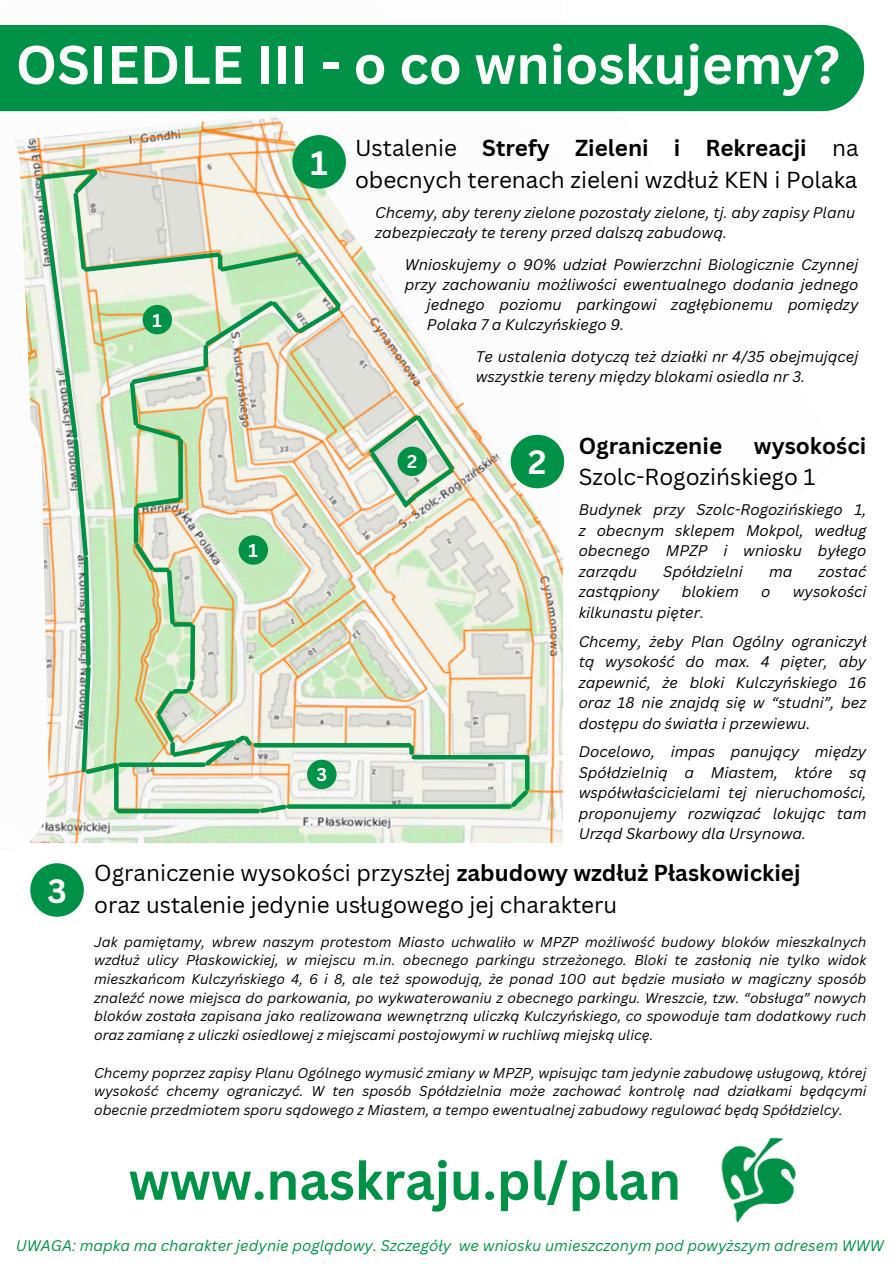
<style>
.page{position:relative;width:894px;height:1264px;background:#fff}
.page>*{position:absolute;margin:0;border:0;box-sizing:border-box;transform-origin:0 0}
.t1{font:700 53.1px "Canva Sans";color:#fff}
.t2{font:700 52.2px "Canva Sans";color:#019247}
.t3{font:700 32.7px "Canva Sans";color:#fff}
.t4{font:22.5px/31.5px "Canva Sans";color:#000}
.t5{font:700 22.5px "Canva Sans";color:#000}
.t6{font:700 18px "Canva Sans";color:#fff}
.t7{font:italic 15px/20.5px "Canva Sans";color:#000}
.t8{font:italic 15px "Canva Sans";color:#019247}
.t9{font:italic 13.8px/18.8px "Canva Sans";color:#000;text-align:justify}
.s1{font-weight:700}
</style>
<div class="page">
<img style="left:48px;top:618px;width:515px;height:225px">
<img style="left:0;top:111px;width:276px;height:24px">
<img style="left:276px;top:111px;width:549px;height:507px">
<img style="left:0;top:119px;width:48px;height:724px">
<img style="left:0;top:405px;width:37px;height:255px">
<img style="left:0;top:660px;width:49px;height:147px">
<img style="left:721px;top:1137px;width:75px;height:86px">
<div style="left:0;top:25px;width:863px;height:86px;background:#019247"></div>
<svg style="left:409px;top:747px;width:4px;height:5px"></svg>
<hr style="left:255px;top:743px;width:154px;height:4px;background:#019247">
<hr style="left:413px;top:755px;width:112px;height:4px;background:#019247">
<hr style="left:525px;top:757px;width:4px;height:31px;background:#019247">
<svg style="left:507px;top:786px;width:25px;height:25px"></svg>
<svg style="left:289px;top:804px;width:220px;height:4px"></svg>
<svg style="left:257px;top:801px;width:32px;height:15px"></svg>
<div style="left:119px;top:808px;width:138px;height:5px;background:#019247"></div>
<div style="left:114px;top:767px;width:5px;height:41px;background:#019247"></div>
<svg style="left:363px;top:410px;width:95px;height:102px;background:#bbd3bc"></svg>
<svg style="left:37px;top:135px;width:309px;height:654px;background:#d0ddc2"></svg>
<svg style="left:510px;top:435px;width:54px;height:53px"></svg>
<svg style="left:30px;top:863px;width:54px;height:53px"></svg>
<p class="t1" style="left:16px;top:27px;width:825px">OSIEDLE III - o co wnioskujemy?</p>
<p class="t3" style="left:47px;top:867px;width:21px">3</p>
<h2 class="t6" style="left:152px;top:307px;width:11px">1</h2>
<p class="t6" style="left:248px;top:538px;width:11px">1</p>
<p class="t3" style="left:310px;top:140px;width:19px">1</p>
<p class="t4" style="left:355px;top:132px;width:505px">Ustalenie <span class="s1">Strefy Zieleni i Rekreacji</span> na obecnych terenach zieleni wzdłuż KEN i Polaka</p>
<p class="t7" style="left:375px;top:202px;width:481px">Chcemy, aby tereny zielone pozostały zielone, tj. aby zapisy Planu</p>
<p class="t7" style="left:375px;top:222px;width:353px">zabezpieczały te tereny przed dalszą zabudową.</p>
<p class="t7" style="left:405px;top:254px;width:455px">Wnioskujemy o 90% udział Powierzchni Biologicznie Czynnej przy zachowaniu możliwości ewentualnego dodania jednego</p>
<p class="t7" style="left:427px;top:294px;width:433px">jednego poziomu parkingowi zagłębionemu pomiędzy<br>Polaka 7 a Kulczyńskiego 9.</p>
<p class="t6" style="left:316px;top:762px;width:12px">3</p>
<p class="t6" style="left:407px;top:449px;width:12px">2</p>
<p class="t7" style="left:475px;top:346px;width:384px">Te ustalenia dotyczą też działki nr 4/35 obejmującej wszystkie tereny między blokami osiedla nr 3.</p>
<p class="t3" style="left:528px;top:439px;width:20px">2</p>
<h2 class="t4" style="left:578px;top:429px;width:289px;text-indent:175px"><span class="s1">wysokości<br></span>Szolc-Rogozińskiego 1</h2>
<p class="t7" style="left:578px;top:499px;width:289px;text-align:justify">Budynek przy Szolc-Rogozińskiego 1, z obecnym sklepem Mokpol, według obecnego MPZP i wniosku byłego zarządu</p>
<h2 class="t5" style="left:578px;top:429px;width:145px">Ograniczenie</h2>
<p class="t7" style="left:663px;top:561px;width:81px">Spółdzielni</p>
<p class="t7" style="left:768px;top:561px;width:25px">ma</p>
<p class="t7" style="left:818px;top:561px;width:49px">zostać</p>
<p class="t7" style="left:578px;top:581px;width:82px">zastąpiony</p>
<p class="t7" style="left:681px;top:581px;width:59px">blokiem</p>
<p class="t7" style="left:761px;top:581px;width:11px">o</p>
<p class="t7" style="left:792px;top:581px;width:75px">wysokości</p>
<p class="t7" style="left:578px;top:602px;width:127px">kilkunastu pięter.</p>
<p class="t7" style="left:578px;top:630px;width:289px;text-align:justify">Chcemy, żeby Plan Ogólny ograniczył tą wysokość do max. 4 pięter, aby zapewnić, że bloki Kulczyńskiego 16 oraz 18 nie znajdą się w “studni”, bez dostępu do światła i przewiewu.</p>
<p class="t7" style="left:578px;top:741px;width:289px;text-align:justify">Docelowo, impas panujący między Spółdzielnią a Miastem, które są współwłaścicielami tej nieruchomości, proponujemy rozwiązać lokując tam Urząd Skarbowy dla Ursynowa.</p>
<p class="t4" style="left:94px;top:857px;width:707px">Ograniczenie wysokości przyszłej <span class="s1">zabudowy wzdłuż Płaskowickiej </span>oraz ustalenie jedynie usługowego jej charakteru</p>
<p class="t9" style="left:94px;top:931px;width:773px">Jak pamiętamy, wbrew naszym protestom Miasto uchwaliło w MPZP możliwość budowy bloków mieszkalnych wzdłuż ulicy Płaskowickiej, w miejscu m.in. obecnego parkingu strzeżonego. Bloki te zasłonią nie tylko widok mieszkańcom Kulczyńskiego 4, 6 i 8, ale też spowodują, że ponad 100 aut będzie musiało w magiczny sposób znaleźć nowe miejsca do parkowania, po wykwaterowaniu z obecnego parkingu. Wreszcie, tzw. “obsługa” nowych bloków została zapisana jako realizowana wewnętrzną uliczką Kulczyńskiego, co spowoduje tam dodatkowy ruch oraz zamianę z uliczki osiedlowej z miejscami postojowymi w ruchliwą miejską ulicę.</p>
<p class="t9" style="left:94px;top:1062px;width:773px">Chcemy poprzez zapisy Planu Ogólnego wymusić zmiany w MPZP, wpisując tam jedynie zabudowę usługową, której wysokość chcemy ograniczyć. W ten sposób Spółdzielnia może zachować kontrolę nad działkami będącymi obecnie przedmiotem sporu sądowego z Miastem, a tempo ewentualnej zabudowy regulować będą Spółdzielcy.</p>
<h1 class="t2" style="left:128px;top:1143px;width:553px">www.naskraju.pl/plan</h1>
<p class="t8" style="left:16px;top:1235px;width:869px">UWAGA: mapka ma charakter jedynie poglądowy. Szczegóły we wniosku umieszczonym pod powyższym adresem WWW</p>
</div>
